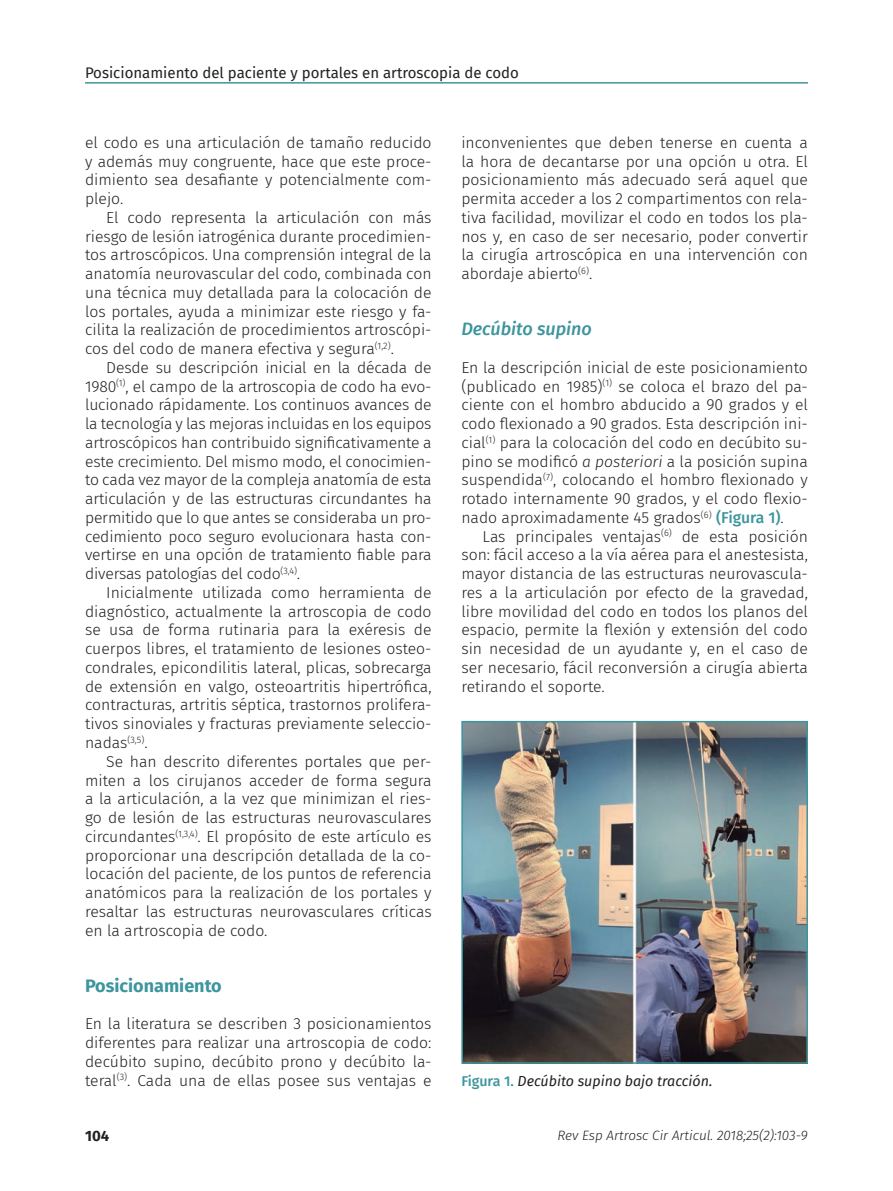
<style>
.page{position:relative;width:893px;height:1191px;background:#fff}
.page>*{position:absolute;margin:0;border:0;box-sizing:border-box;transform-origin:0 0}
.t1{font:700 18px "Fira Sans";color:#3d959e}
.t2{font:italic 500 18px "Fira Sans";color:#3d959e}
.t3{font:300 15.75px/18.8px "Fira Sans";color:#231f20;text-align:justify}
.t4{font:15px "Fira Sans";color:#231f20}
.t5{font:700 15px "Fira Sans";color:#231f20}
.t6{font:italic 14.25px "Fira Sans";color:#231f20}
.t7{font:italic 300 13.5px "Fira Sans";color:#231f20}
.s1{font-style:italic}
.s2{font-weight:500;color:#3d959e}
.s3{font-weight:500;font-style:normal;color:#3d959e}
</style>
<div class="page">
<hr style="left:85px;top:82px;width:723px;height:2px;background:#3d959e">
<img style="left:464px;top:724px;width:341px;height:336px">
<div style="left:461px;top:721px;width:347px;height:342px;border:2px solid #3d959e"></div>
<p class="t4" style="left:85px;top:61px;width:435px">Posicionamiento del paciente y portales en artroscopia de codo</p>
<p class="t3" style="left:85px;top:133px;width:348px">el codo es una articulación de tamaño reducido y además muy congruente, hace que este proce&shy;dimiento sea desafiante y potencialmente com&shy;plejo.</p>
<p class="t3" style="left:85px;top:208px;width:348px;text-indent:21px">El codo representa la articulación con más riesgo de lesión iatrogénica durante procedimien&shy;tos artroscópicos. Una comprensión integral de la anatomía neurovascular del codo, combinada con una técnica muy detallada para la colocación de los portales, ayuda a minimizar este riesgo y fa&shy;cilita la realización de procedimientos artroscópi&shy;cos del codo de manera efectiva y segura<sup>(1,2)</sup>.</p>
<p class="t3" style="left:85px;top:358px;width:348px;text-indent:21px">Desde su descripción inicial en la década de 1980<sup>(1)</sup>, el campo de la artroscopia de codo ha evo&shy;lucionado rápidamente. Los continuos avances de la tecnología y las mejoras incluidas en los equipos artroscópicos han contribuido significativamente a este crecimiento. Del mismo modo, el conocimien&shy;to cada vez mayor de la compleja anatomía de esta articulación y de las estructuras circundantes ha permitido que lo que antes se consideraba un pro&shy;cedimiento poco seguro evolucionara hasta con&shy;vertirse en una opción de tratamiento fiable para diversas patologías del codo<sup>(3,4)</sup>.</p>
<p class="t3" style="left:85px;top:583px;width:348px;text-indent:21px">Inicialmente utilizada como herramienta de diagnóstico, actualmente la artroscopia de codo se usa de forma rutinaria para la exéresis de cuerpos libres, el tratamiento de lesiones osteo&shy;condrales, epicondilitis lateral, plicas, sobrecarga de extensión en valgo, osteoartritis hipertrófica, contracturas, artritis séptica, trastornos prolifera&shy;tivos sinoviales y fracturas previamente seleccio&shy;nadas<sup>(3,5)</sup>.</p>
<p class="t3" style="left:85px;top:752px;width:348px;text-indent:21px">Se han descrito diferentes portales que per&shy;miten a los cirujanos acceder de forma segura a la articulación, a la vez que minimizan el ries&shy;go de lesión de las estructuras neurovasculares circundantes<sup>(1,3,4)</sup>. El propósito de este artículo es proporcionar una descripción detallada de la co&shy;locación del paciente, de los puntos de referencia anatómicos para la realización de los portales y resaltar las estructuras neurovasculares críticas en la artroscopia de codo.</p>
<p class="t1" style="left:85px;top:970px;width:138px">Posicionamiento</p>
<p class="t3" style="left:85px;top:1014px;width:348px">En la literatura se describen 3 posicionamientos diferentes para realizar una artroscopia de codo: decúbito supino, decúbito prono y decúbito la&shy;teral<sup>(3)</sup>. Cada una de ellas posee sus ventajas e</p>
<p class="t5" style="left:85px;top:1123px;width:26px">104</p>
<p class="t3" style="left:461px;top:133px;width:348px">inconvenientes que deben tenerse en cuenta a la hora de decantarse por una opción u otra. El posicionamiento más adecuado será aquel que permita acceder a los 2 compartimentos con rela&shy;tiva facilidad, movilizar el codo en todos los pla&shy;nos y, en caso de ser necesario, poder convertir la cirugía artroscópica en una intervención con abordaje abierto<sup>(6)</sup>.</p>
<p class="t2" style="left:461px;top:315px;width:132px">Decúbito supino</p>
<p class="t3" style="left:461px;top:358px;width:348px">En la descripción inicial de este posicionamiento (publicado en 1985)<sup>(1)</sup> se coloca el brazo del pa&shy;ciente con el hombro abducido a 90 grados y el codo flexionado a 90 grados. Esta descripción ini&shy;cial<sup>(1)</sup> para la colocación del codo en decúbito su&shy;pino se modificó <span class="s1">a posteriori</span> a la posición supina suspendida<sup>(7)</sup>, colocando el hombro flexionado y rotado internamente 90 grados, y el codo flexio&shy;nado aproximadamente 45 grados<sup>(6)</sup> <span class="s2">(Figura 1)</span>.</p>
<p class="t3" style="left:461px;top:527px;width:348px;text-indent:21px">Las principales ventajas<sup>(6)</sup> de esta posición son: fácil acceso a la vía aérea para el anestesista, mayor distancia de las estructuras neurovascula&shy;res a la articulación por efecto de la gravedad, libre movilidad del codo en todos los planos del espacio, permite la flexión y extensión del codo sin necesidad de un ayudante y, en el caso de ser necesario, fácil reconversión a cirugía abierta retirando el soporte.</p>
<p class="t6" style="left:461px;top:1070px;width:253px"><span class="s3">Figura 1.</span> Decúbito supino bajo tracción.</p>
<p class="t7" style="left:557px;top:1125px;width:252px">Rev Esp Artrosc Cir Articul. 2018;25(2):103-9</p>
</div>
